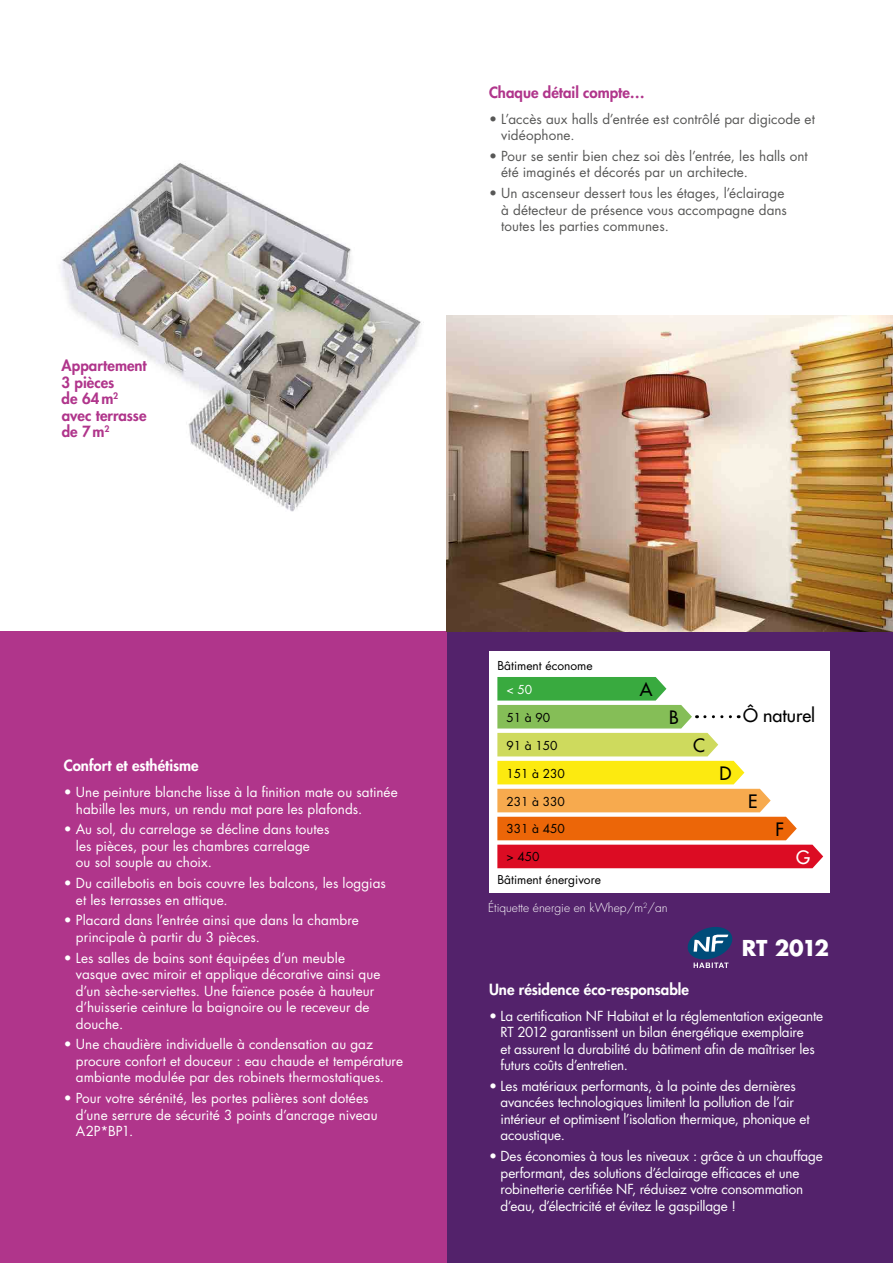
<style>
.page{position:relative;width:893px;height:1263px;background:#fff}
.page>*{position:absolute;margin:0;border:0;box-sizing:border-box;transform-origin:0 0}
.t1{font:700 21.3px "Futura Std";letter-spacing:-.05em;color:#fff}
.t2{font:500 18px "Futura Std";color:#000}
.t3{font:500 18px "Futura Std";color:#fff}
.t4{font:800 15px/16.5px "Futura Std";color:#b0358b}
.t5{font:800 15px "Futura Std";color:#fff}
.t6{font:13.5px/16.5px "Futura Std";letter-spacing:-.005em;color:#fff}
.t7{font:13.5px/16.5px "Futura Std";letter-spacing:.005em;color:#575756}
.t8{font:12px "Futura Std";color:#000}
.t9{font:300 12px "Futura Std";color:#fff}
.t10{font:12px "Futura Std";color:#fff}
</style>
<div class="page">
<img style="left:61px;top:163px;width:363px;height:349px">
<div style="left:446px;top:631px;width:447px;height:632px;background:#53226b"></div>
<div style="left:489px;top:652px;width:340px;height:241px;background:#fff"></div>
<div style="left:0;top:631px;width:446px;height:632px;background:#b0358b"></div>
<img style="left:446px;top:316px;width:447px;height:315px">
<svg style="left:687px;top:927px;width:46px;height:41px"></svg>
<svg style="left:497px;top:677px;width:326px;height:191px"></svg>
<p class="t4" style="left:62px;top:358px;width:87px">Appartement<br>3 pièces<br>de 64m<sup>2 </sup>avec terrasse de 7m<sup>2</sup></p>
<p class="t4" style="left:489px;top:84px;width:157px">Chaque détail compte…</p>
<p class="t7" style="left:501px;top:110px;width:315px;text-indent:-12px">• L’accès aux halls d’entrée est contrôlé par digicode et vidéophone.</p>
<p class="t7" style="left:501px;top:148px;width:308px;text-indent:-12px">• Pour se sentir bien chez soi dès l’entrée, les halls ont été imaginés et décorés par un architecte.</p>
<p class="t7" style="left:501px;top:185px;width:287px;text-indent:-12px">• Un ascenseur dessert tous les étages, l’éclairage à détecteur de présence vous accompagne dans toutes les parties communes.</p>
<p class="t5" style="left:64px;top:756px;width:136px">Confort et esthétisme</p>
<p class="t6" style="left:76px;top:784px;width:323px;text-indent:-12px">• Une peinture blanche lisse à la finition mate ou satinée habille les murs, un rendu mat pare les plafonds.</p>
<p class="t6" style="left:76px;top:821px;width:255px;text-indent:-12px">• Au sol, du carrelage se décline dans toutes les pièces, pour les chambres carrelage<br>ou sol souple au choix.</p>
<p class="t6" style="left:76px;top:875px;width:311px;text-indent:-12px">• Du caillebotis en bois couvre les balcons, les loggias et les terrasses en attique.</p>
<p class="t6" style="left:76px;top:912px;width:284px;text-indent:-12px">• Placard dans l’entrée ainsi que dans la chambre principale à partir du 3 pièces.</p>
<p class="t6" style="left:76px;top:949px;width:306px;text-indent:-12px">• Les salles de bains sont équipées d’un meuble vasque avec miroir et applique décorative ainsi que d’un sèche-serviettes. Une faïence posée à hauteur d’huisserie ceinture la baignoire ou le receveur de douche.</p>
<p class="t6" style="left:76px;top:1036px;width:329px;text-indent:-12px">• Une chaudière individuelle à condensation au gaz procure confort et douceur : eau chaude et température ambiante modulée par des robinets thermostatiques.</p>
<p class="t6" style="left:76px;top:1090px;width:303px;text-indent:-12px">• Pour votre sérénité, les portes palières sont dotées d’une serrure de sécurité 3 points d’ancrage niveau<br>A2P*BP1.</p>
<p class="t8" style="left:497px;top:658px;width:97px">Bâtiment économe</p>
<p class="t10" style="left:506px;top:682px;width:27px">&lt; 50</p>
<p class="t8" style="left:506px;top:710px;width:45px">51 à 90</p>
<p class="t8" style="left:506px;top:737px;width:53px">91 à 150</p>
<p class="t8" style="left:506px;top:765px;width:60px">151 à 230</p>
<p class="t8" style="left:506px;top:793px;width:60px">231 à 330</p>
<p class="t8" style="left:506px;top:821px;width:60px">331 à 450</p>
<p class="t8" style="left:506px;top:849px;width:35px">&gt; 450</p>
<p class="t8" style="left:497px;top:872px;width:105px">Bâtiment énergivore</p>
<h2 class="t2" style="left:640px;top:678px;width:14px">A</h2>
<h2 class="t2" style="left:669px;top:706px;width:11px">B</h2>
<p class="t9" style="left:488px;top:900px;width:181px">Étiquette énergie en kWhep/m<sup>2</sup>/an</p>
<h2 class="t2" style="left:693px;top:734px;width:13px">C</h2>
<h2 class="t2" style="left:743px;top:704px;width:74px">Ô naturel</h2>
<h2 class="t2" style="left:719px;top:762px;width:13px">D</h2>
<h2 class="t2" style="left:748px;top:790px;width:11px">E</h2>
<h2 class="t2" style="left:775px;top:818px;width:10px">F</h2>
<h2 class="t3" style="left:796px;top:846px;width:16px">G</h2>
<h1 class="t1" style="left:742px;top:934px;width:89px">RT 2012</h1>
<p class="t5" style="left:489px;top:980px;width:202px">Une résidence éco-responsable</p>
<p class="t6" style="left:501px;top:1007px;width:324px;text-indent:-12px">• La certification NF Habitat et la réglementation exigeante RT 2012 garantissent un bilan énergétique exemplaire<br>et assurent la durabilité du bâtiment afin de maîtriser les futurs coûts d’entretien.</p>
<p class="t6" style="left:501px;top:1078px;width:310px;text-indent:-12px">• Les matériaux performants, à la pointe des dernières avancées technologiques limitent la pollution de l’air intérieur et optimisent l’isolation thermique, phonique et acoustique.</p>
<p class="t6" style="left:501px;top:1148px;width:324px;text-indent:-12px">• Des économies à tous les niveaux : grâce à un chauffage performant, des solutions d’éclairage efficaces et une robinetterie certifiée NF, réduisez votre consommation d’eau, d’électricité et évitez le gaspillage !</p>
</div>
